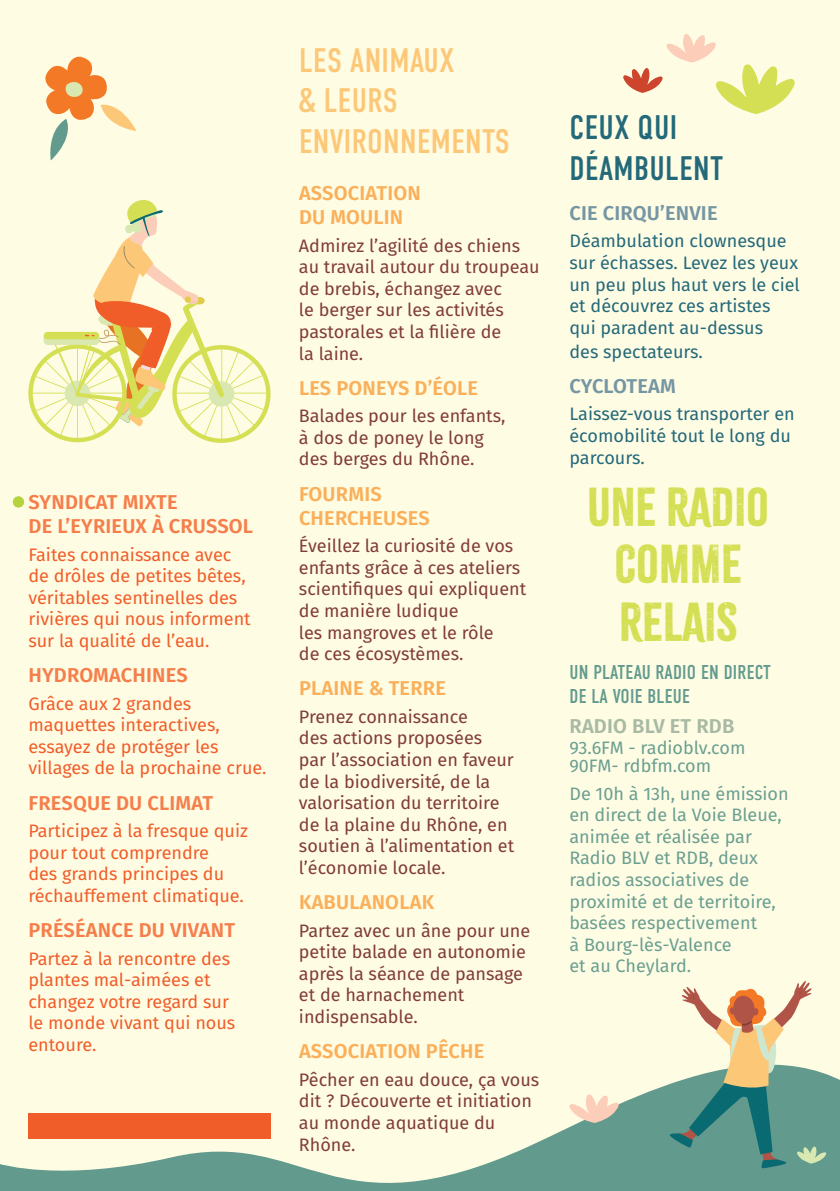
<style>
.page{position:relative;width:840px;height:1191px;background:#fff}
.page>*{position:absolute;margin:0;border:0;box-sizing:border-box;transform-origin:0 0}
.t1{font:48px/57.6px "Citrus Gothic";color:#d4df54}
.t2{font:34px/40.8px "DIN Condensed";letter-spacing:.01em;color:#fdc778}
.t3{font:34px/40.8px "DIN Condensed";letter-spacing:.01em;color:#24697a}
.t4{font:600 20px/24px "Fira Sans";letter-spacing:.01em;color:#fab05a}
.t5{font:600 20px/24px "Fira Sans";letter-spacing:.01em;color:#f57e4b}
.t6{font:20px/24px "DIN Condensed";letter-spacing:.01em;color:#629b8d}
.t7{font:600 20px "Fira Sans";letter-spacing:.01em;color:#7596a3}
.t8{font:600 20px "Fira Sans";letter-spacing:.01em;color:#a8baa3}
.t9{font:18px/21.6px "Fira Sans";color:#813d38}
.t10{font:18px/21.6px "Fira Sans";color:#f15d29}
.t11{font:18px/21.6px "Fira Sans";color:#6a9f91}
.t12{font:18px/21.6px "Fira Sans";color:#24697a}
</style>
<div class="page">
<div style="left:0;top:0;width:839px;height:1191px;background:#fffce4"></div>
<svg style="left:0;top:1074px;width:839px;height:117px"></svg>
<div style="left:28px;top:1113px;width:242px;height:25px;background:#f15d29"></div>
<svg style="left:28px;top:200px;width:242px;height:243px"></svg>
<svg style="left:45px;top:57px;width:91px;height:103px"></svg>
<svg style="left:568px;top:1093px;width:51px;height:30px"></svg>
<svg style="left:623px;top:34px;width:172px;height:80px"></svg>
<svg style="left:668px;top:980px;width:158px;height:188px"></svg>
<div style="left:13px;top:496px;width:11px;height:11px;background:#b4d33e;border-radius:50%"></div>
<p class="t5" style="left:28px;top:489px;width:226px">SYNDICAT MIXTE<br>DE L’EYRIEUX À CRUSSOL</p>
<p class="t10" style="left:28px;top:543px;width:224px">Faites connaissance avec de drôles de petites bêtes, véritables sentinelles des rivières qui nous informent sur la qualité de l’eau.</p>
<p class="t5" style="left:28px;top:662px;width:161px">HYDROMACHINES</p>
<p class="t10" style="left:28px;top:692px;width:239px">Grâce aux 2 grandes maquettes interactives, essayez de protéger les villages de la prochaine crue.</p>
<p class="t5" style="left:28px;top:789px;width:186px">FRESQUE DU CLIMAT</p>
<p class="t10" style="left:28px;top:819px;width:221px">Participez à la fresque quiz pour tout comprendre<br>des grands principes du réchauffement climatique.</p>
<p class="t5" style="left:28px;top:917px;width:208px">PRÉSÉANCE DU VIVANT</p>
<p class="t10" style="left:28px;top:947px;width:208px">Partez à la rencontre des plantes mal-aimées et changez votre regard sur le monde vivant qui nous entoure.</p>
<p class="t2" style="left:299px;top:40px;width:212px">LES ANIMAUX<br>&amp; LEURS<br>ENVIRONNEMENTS</p>
<p class="t4" style="left:299px;top:180px;width:123px">ASSOCIATION<br>DU MOULIN</p>
<p class="t9" style="left:299px;top:234px;width:242px">Admirez l’agilité des chiens au travail autour du troupeau de brebis, échangez avec<br>le berger sur les activités pastorales et la filière de<br>la laine.</p>
<p class="t4" style="left:299px;top:375px;width:180px">LES PONEYS D’ÉOLE</p>
<p class="t9" style="left:299px;top:404px;width:208px">Balades pour les enfants, à dos de poney le long des berges du Rhône.</p>
<p class="t4" style="left:299px;top:480px;width:132px">FOURMIS<br>CHERCHEUSES</p>
<p class="t9" style="left:299px;top:534px;width:229px">Éveillez la curiosité de vos enfants grâce à ces ateliers scientifiques qui expliquent de manière ludique<br>les mangroves et le rôle<br>de ces écosystèmes.</p>
<p class="t4" style="left:299px;top:675px;width:148px">PLAINE &amp; TERRE</p>
<p class="t9" style="left:299px;top:705px;width:217px">Prenez connaissance<br>des actions proposées<br>par l’association en faveur de la biodiversité, de la valorisation du territoire de la plaine du Rhône, en soutien à l’alimentation et l’économie locale.</p>
<p class="t4" style="left:299px;top:889px;width:136px">KABULANOLAK</p>
<p class="t9" style="left:299px;top:919px;width:233px">Partez avec un âne pour une petite balade en autonomie après la séance de pansage et de harnachement indispensable.</p>
<p class="t4" style="left:299px;top:1038px;width:187px">ASSOCIATION PÊCHE</p>
<p class="t9" style="left:299px;top:1068px;width:242px">Pêcher en eau douce, ça vous dit ? Découverte et initiation au monde aquatique du<br>Rhône.</p>
<p class="t3" style="left:569px;top:108px;width:155px">CEUX QUI<br>DÉAMBULENT</p>
<p class="t7" style="left:569px;top:197px;width:149px">CIE CIRQU’ENVIE</p>
<p class="t12" style="left:569px;top:230px;width:232px">Déambulation clownesque sur échasses. Levez les yeux un peu plus haut vers le ciel et découvrez ces artistes qui paradent au-dessus</p>
<p class="t12" style="left:569px;top:340px;width:135px">des spectateurs.</p>
<p class="t7" style="left:569px;top:370px;width:108px">CYCLOTEAM</p>
<p class="t12" style="left:569px;top:403px;width:227px">Laissez-vous transporter en écomobilité tout le long du parcours.</p>
<p class="t1" style="left:587px;top:478px;width:183px">UNE RADIO</p>
<p class="t1" style="left:614px;top:536px;width:129px">COMME<br>RELAIS</p>
<p class="t6" style="left:569px;top:660px;width:203px">UN PLATEAU RADIO EN DIRECT<br>DE LA VOIE BLEUE</p>
<p class="t8" style="left:569px;top:709px;width:166px">RADIO BLV ET RDB</p>
<p class="t11" style="left:569px;top:738px;width:177px;line-height:18px">93.6FM - radioblv.com<br>90FM- rdbfm.com</p>
<p class="t11" style="left:569px;top:782px;width:220px">De 10h à 13h, une émission en direct de la Voie Bleue, animée et réalisée par<br>Radio BLV et RDB, deux radios associatives de proximité et de territoire, basées respectivement<br>à Bourg-lès-Valence<br>et au Cheylard.</p>
</div>
